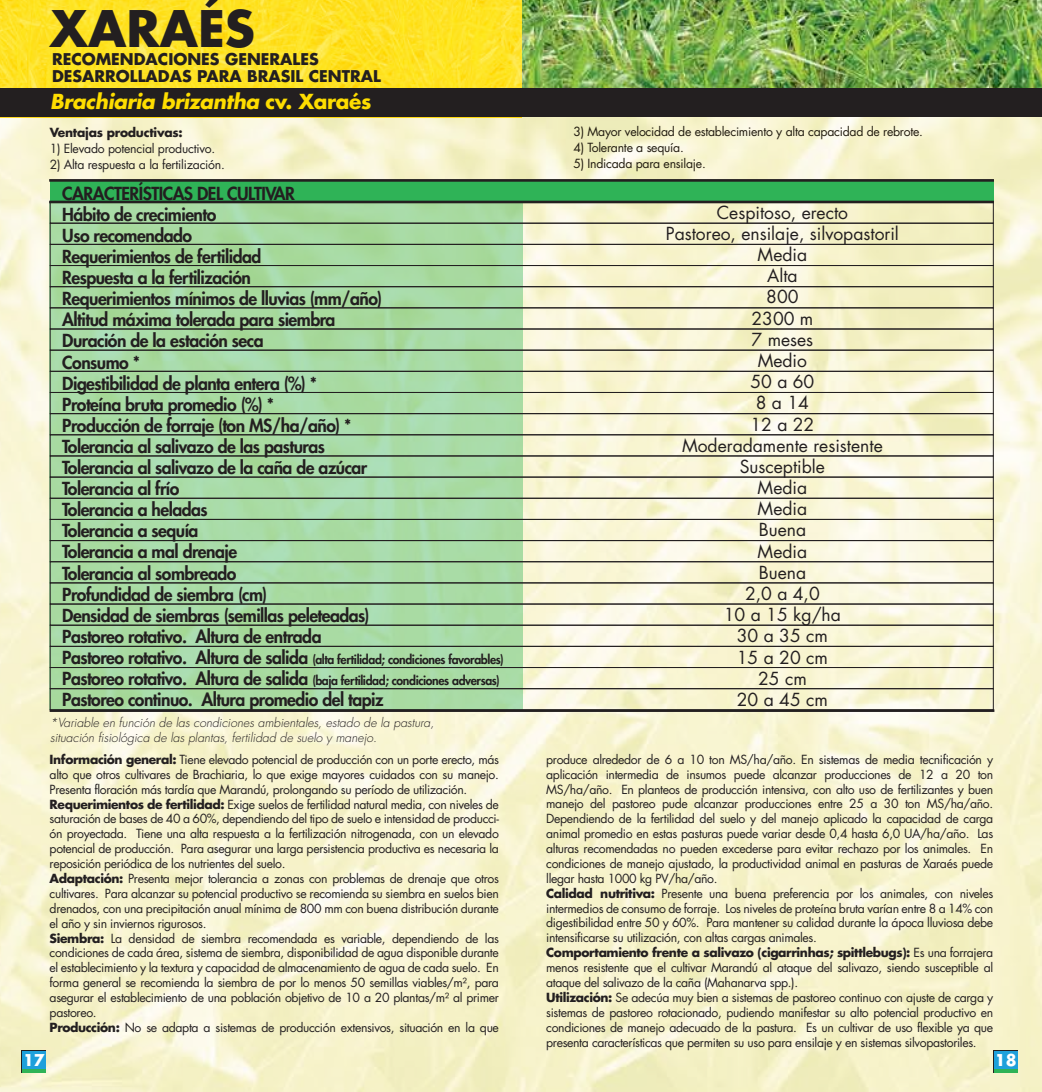
<style>
.page{position:relative;width:1042px;height:1092px;background:#fff}
.page>*{position:absolute;margin:0;border:0;box-sizing:border-box;transform-origin:0 0}
.t1{font:700 49px "Futura LT";color:#231f20}
.t2{font:italic 700 20.12px "Futura LT";letter-spacing:-.02em;color:#fedd00}
.t3{font:800 17.5px/21px "Futura LT";letter-spacing:-.03em;color:#231f20}
.t4{font:17.5px/21.2px "Futura LT";color:#231f20;text-align:center}
.t5{font:700 15.75px/17.5px "Futura LT";color:#231f20}
.t6{font:700 15.75px "Futura LT";color:#fff}
.t7{font:12.25px/14.9px "Futura LT";letter-spacing:-.03em;color:#231f20}
.t8{font:800 12.25px/21px "Futura LT";letter-spacing:-.03em;color:#231f20}
.t9{font:italic 300 12.25px/14.7px "Futura LT";color:#231f20}
.t10{font:12.25px "Futura LT";letter-spacing:-.02em;color:#211b0f}
.t11{font:700 12.25px "Futura LT";letter-spacing:-.02em;color:#231f20}
.s1{font-style:normal}
.s2{font-size:17.5px}
.s3{font-weight:700}
</style>
<div class="page">
<img style="left:0;top:116px;width:1042px;height:975px">
<svg style="left:49px;top:203px;width:474px;height:506px;fill:#a9dba4"></svg>
<img style="left:522px;top:0;width:520px;height:88px">
<svg style="left:0;top:0;width:522px;height:117px;fill:#fee324"></svg>
<div style="left:0;top:88px;width:1042px;height:28px;background:#231f20"></div>
<div style="left:50px;top:223px;width:943px;height:22px;border:1px solid #231f20"></div>
<div style="left:50px;top:244px;width:943px;height:22px;border:1px solid #231f20"></div>
<div style="left:50px;top:265px;width:943px;height:22px;border:1px solid #231f20"></div>
<div style="left:50px;top:286px;width:943px;height:22px;border:1px solid #231f20"></div>
<div style="left:50px;top:307px;width:943px;height:22px;border:1px solid #231f20"></div>
<div style="left:50px;top:328px;width:943px;height:22px;border:1px solid #231f20"></div>
<div style="left:50px;top:350px;width:943px;height:21px;border:1px solid #231f20"></div>
<div style="left:50px;top:371px;width:943px;height:22px;border:1px solid #231f20"></div>
<div style="left:50px;top:392px;width:943px;height:22px;border:1px solid #231f20"></div>
<div style="left:50px;top:413px;width:943px;height:22px;border:1px solid #231f20"></div>
<div style="left:50px;top:434px;width:943px;height:22px;border:1px solid #231f20"></div>
<div style="left:50px;top:455px;width:943px;height:22px;border:1px solid #231f20"></div>
<div style="left:50px;top:476px;width:943px;height:22px;border:1px solid #231f20"></div>
<div style="left:50px;top:498px;width:943px;height:21px;border:1px solid #231f20"></div>
<div style="left:50px;top:519px;width:943px;height:22px;border:1px solid #231f20"></div>
<div style="left:50px;top:540px;width:943px;height:22px;border:1px solid #231f20"></div>
<div style="left:50px;top:561px;width:943px;height:22px;border:1px solid #231f20"></div>
<div style="left:50px;top:582px;width:943px;height:22px;border:1px solid #231f20"></div>
<div style="left:50px;top:603px;width:943px;height:22px;border:1px solid #231f20"></div>
<div style="left:50px;top:624px;width:943px;height:22px;border:1px solid #231f20"></div>
<div style="left:50px;top:646px;width:943px;height:21px;border:1px solid #231f20"></div>
<div style="left:50px;top:667px;width:943px;height:22px;border:1px solid #231f20"></div>
<div style="left:50px;top:688px;width:943px;height:22px;border:1px solid #231f20"></div>
<svg style="left:22px;top:1050px;width:24px;height:23px"></svg>
<div style="left:22px;top:1051px;width:23px;height:17px;background:#1ea0db"></div>
<svg style="left:22px;top:1068px;width:23px;height:4px"></svg>
<svg style="left:993px;top:1050px;width:25px;height:23px"></svg>
<div style="left:994px;top:1051px;width:23px;height:17px;background:#1ea0db"></div>
<svg style="left:994px;top:1068px;width:23px;height:4px"></svg>
<div style="left:50px;top:180px;width:943px;height:21px;background:#2fb357"></div>
<hr style="left:49px;top:179px;width:945px;height:3px;background:#231f20">
<hr style="left:49px;top:201px;width:945px;height:2px;background:#231f20">
<hr style="left:50px;top:709px;width:944px;height:3px;background:#231f20">
<h1 class="t1" style="left:49px;top:-4px;width:207px">XARAÉS</h1>
<p class="t5" style="left:52px;top:50px;width:330px">RECOMENDACIONES GENERALES<br>DESARROLLADAS PARA BRASIL CENTRAL</p>
<h2 class="t2" style="left:50px;top:88px;width:323px">Brachiaria brizantha <span class="s1">cv. Xaraés</span></h2>
<p class="t11" style="left:50px;top:125px;width:135px">Ventajas productivas:</p>
<p class="t7" style="left:50px;top:141px;width:167px">1) Elevado potencial productivo.</p>
<p class="t7" style="left:50px;top:157px;width:177px">2) Alta respuesta a la fertilización.</p>
<h3 class="t3" style="left:62px;top:182px;width:234px">CARACTERÍSTICAS DEL CULTIVAR</h3>
<p class="t3" style="left:62px;top:203px;width:321px">Hábito de crecimiento<br>Uso recomendado<br>Requerimientos de fertilidad<br>Respuesta a la fertilización<br>Requerimientos mínimos de lluvias (mm/año)<br>Altitud máxima tolerada para siembra<br>Duración de la estación seca<br>Consumo *<br>Digestibilidad de planta entera (%) *<br>Proteína bruta promedio (%) *<br>Producción de forraje (ton MS/ha/año) *<br>Tolerancia al salivazo de las pasturas<br>Tolerancia al salivazo de la caña de azúcar<br>Tolerancia al frío<br>Tolerancia a heladas<br>Tolerancia a sequía<br>Tolerancia a mal drenaje<br>Tolerancia al sombreado<br>Profundidad de siembra (cm)<br>Densidad de siembras (semillas peleteadas)<br>Pastoreo rotativo. Altura de entrada</p>
<p class="t8" style="left:62px;top:648px;width:443px"><span class="s2">Pastoreo rotativo. Altura de salida</span> (alta fertilidad; condiciones favorables)<br><span class="s2">Pastoreo rotativo. Altura de salida</span> (baja fertilidad; condiciones adversas)</p>
<h3 class="t3" style="left:62px;top:688px;width:323px">Pastoreo continuo. Altura promedio del tapiz</h3>
<p class="t9" style="left:50px;top:716px;width:385px">*Variable en función de las condiciones ambientales, estado de la pastura, situación fisiológica de las plantas, fertilidad de suelo y manejo.</p>
<p class="t10" style="left:573px;top:124px;width:351px">3) Mayor velocidad de establecimiento y alta capacidad de rebrote.</p>
<p class="t10" style="left:573px;top:140px;width:112px">4) Tolerante a sequía.</p>
<p class="t10" style="left:573px;top:155px;width:134px">5) Indicada para ensilaje.</p>
<h3 class="t4" style="left:666px;top:202px;width:234px">Cespitoso, erecto<br>Pastoreo, ensilaje, silvopastoril<br>Media<br>Alta<br>800<br>2300 m<br>7 meses<br>Medio<br>50 a 60<br>8 a 14<br>12 a 22<br>Moderadamente resistente<br>Susceptible<br>Media<br>Media<br>Buena<br>Media<br>Buena<br>2,0 a 4,0<br>10 a 15 kg/ha<br>30 a 35 cm<br>15 a 20 cm<br>25 cm<br>20 a 45 cm</h3>
<p class="t7" style="left:50px;top:752px;width:451px"><span class="s3">Información general:</span> Tiene elevado potencial de producción con un porte erecto, más alto que otros cultivares de Brachiaria, lo que exige mayores cuidados con su manejo.<br>Presenta floración más tardía que Marandú, prolongando su período de utilización.<br><span class="s3">Requerimientos de fertilidad:</span> Exige suelos de fertilidad natural media, con niveles de saturación de bases de 40 a 60%, dependiendo del tipo de suelo e intensidad de producci&shy;ón proyectada. Tiene una alta respuesta a la fertilización nitrogenada, con un elevado potencial de producción. Para asegurar una larga persistencia productiva es necesaria la reposición periódica de los nutrientes del suelo.<br><span class="s3">Adaptación:</span> Presenta mejor tolerancia a zonas con problemas de drenaje que otros cultivares. Para alcanzar su potencial productivo se recomienda su siembra en suelos bien drenados, con una precipitación anual mínima de 800 mm con buena distribución durante el año y sin inviernos rigurosos.<br><span class="s3">Siembra:</span> La densidad de siembra recomendada es variable, dependiendo de las condiciones de cada área, sistema de siembra, disponibilidad de agua disponible durante el establecimiento y la textura y capacidad de almacenamiento de agua de cada suelo. En forma general se recomienda la siembra de por lo menos 50 semillas viables/m², para asegurar el establecimiento de una población objetivo de 10 a 20 plantas/m² al primer pastoreo.<br><span class="s3">Producción:</span> No se adapta a sistemas de producción extensivos, situación en la que</p>
<p class="t7" style="left:546px;top:751px;width:448px">produce alrededor de 6 a 10 ton MS/ha/año. En sistemas de media tecnificación y aplicación intermedia de insumos puede alcanzar producciones de 12 a 20 ton MS/ha/año. En planteos de producción intensiva, con alto uso de fertilizantes y buen manejo del pastoreo pude alcanzar producciones entre 25 a 30 ton MS/ha/año.<br>Dependiendo de la fertilidad del suelo y del manejo aplicado la capacidad de carga animal promedio en estas pasturas puede variar desde 0,4 hasta 6,0 UA/ha/año. Las alturas recomendadas no pueden excederse para evitar rechazo por los animales. En condiciones de manejo ajustado, la productividad animal en pasturas de Xaraés puede llegar hasta 1000 kg PV/ha/año.<br><span class="s3">Calidad nutritiva:</span> Presente una buena preferencia por los animales, con niveles intermedios de consumo de forraje. Los niveles de proteína bruta varían entre 8 a 14% con digestibilidad entre 50 y 60%. Para mantener su calidad durante la ápoca lluviosa debe intensificarse su utilización, con altas cargas animales.<br><span class="s3">Comportamiento frente a salivazo (cigarrinhas; spittlebugs):</span> Es una forrajera menos resistente que el cultivar Marandú al ataque del salivazo, siendo susceptible al ataque del salivazo de la caña (Mahanarva spp.).<br><span class="s3">Utilización:</span> Se adecúa muy bien a sistemas de pastoreo continuo con ajuste de carga y sistemas de pastoreo rotacionado, pudiendo manifestar su alto potencial productivo en condiciones de manejo adecuado de la pastura. Es un cultivar de uso flexible ya que presenta características que permiten su uso para ensilaje y en sistemas silvopastoriles.</p>
<p class="t6" style="left:23px;top:1049px;width:23px">17</p>
<p class="t6" style="left:995px;top:1049px;width:23px">18</p>
</div>
